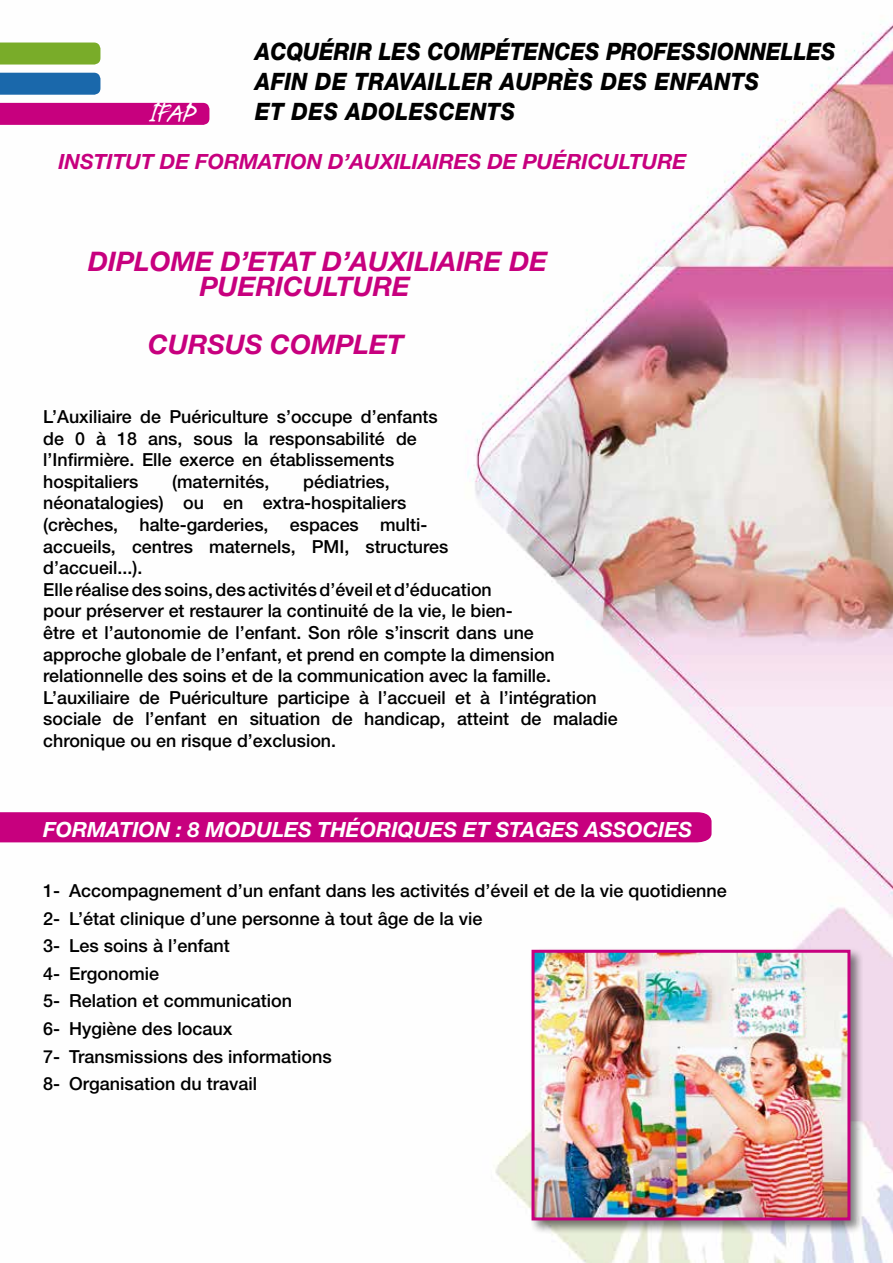
<style>
.page{position:relative;width:893px;height:1263px;background:#fff}
.page>*{position:absolute;margin:0;border:0;box-sizing:border-box;transform-origin:0 0}
.t1{font:36px "James Fajardo";color:#fff}
.t2{font:italic 700 27px/25.5px "Helvetica Neue LT Std";color:#c7007e}
.t3{font:italic 800 24px/30px "Helvetica Neue LT Std";color:#000;scale:.9 1}
.t4{font:italic 700 21px "Helvetica Neue LT Std";color:#c7007e}
.t5{font:italic 700 21px "Helvetica Neue LT Std";color:#fff}
.t6{font:500 18px/21.6px "Helvetica Neue LT Std";color:#000}
</style>
<div class="page">
<img style="left:0;top:23px;width:893px;height:1240px">
<div style="left:0;top:103px;width:209px;height:22px;background:#c7007e"></div>
<div style="left:0;top:73px;width:100px;height:22px;background:#1a68ab"></div>
<div style="left:0;top:43px;width:100px;height:22px;background:#79ac29"></div>
<div style="left:0;top:812px;width:711px;height:30px;background:#c7007e"></div>
<div style="left:529px;top:947px;width:336px;height:288px;background:#000;opacity:.5"></div>
<img style="left:535px;top:954px;width:311px;height:262px">
<div style="left:531px;top:950px;width:319px;height:270px;border:3px solid #c7007e"></div>
<h3 class="t3" style="left:255px;top:36px;width:646px">ACQUÉRIR LES COMPÉTENCES PROFESSIONNELLES<br>AFIN DE TRAVAILLER AUPRÈS DES ENFANTS<br>ET DES ADOLESCENTS</h3>
<h1 class="t1" style="left:150px;top:96px;width:47px">IFAP</h1>
<p class="t4" style="left:58px;top:148px;width:630px">INSTITUT DE FORMATION D’AUXILIAIRES DE PUÉRICULTURE</p>
<h2 class="t2" style="left:200px;top:248px;width:349px;text-indent:-112px">DIPLOME D’ETAT D’AUXILIAIRE DE<br>PUERICULTURE</h2>
<h2 class="t2" style="left:148px;top:331px;width:257px">CURSUS COMPLET</h2>
<p class="t6" style="left:43px;top:406px;width:396px">L’Auxiliaire de Puériculture s’occupe d’enfants de 0 à 18 ans, sous la responsabilité de l’Infirmière. Elle exerce en établissements hospitaliers</p>
<p class="t6" style="left:43px;top:470px;width:576px;text-indent:260px">pédiatries,<br>néonatalogies) ou en extra-hospitaliers<br>(crèches, halte-garderies, espaces multi-<br>accueils, centres maternels, PMI, structures<br>d’accueil...).<br>Elle réalise des soins, des activités d’éveil et d’éducation<br>pour préserver et restaurer la continuité de la vie, le bien-<br>être et l’autonomie de l’enfant. Son rôle s’inscrit dans une<br>approche globale de l’enfant, et prend en compte la dimension relationnelle des soins et de la communication avec la famille.<br>L’auxiliaire de Puériculture participe à l’accueil et à l’intégration sociale de l’enfant en situation de handicap, atteint de maladie chronique ou en risque d’exclusion.</p>
<p class="t6" style="left:172px;top:470px;width:99px">(maternités,</p>
<p class="t5" style="left:43px;top:816px;width:650px">FORMATION : 8 MODULES THÉORIQUES ET STAGES ASSOCIES</p>
<p class="t6" style="left:43px;top:877px;width:685px;line-height:27.6px">1- Accompagnement d’un enfant dans les activités d’éveil et de la vie quotidienne 2- L’état clinique d’une personne à tout âge de la vie<br>3- Les soins à l’enfant<br>4- Ergonomie<br>5- Relation et communication<br>6- Hygiène des locaux<br>7- Transmissions des informations<br>8- Organisation du travail</p>
</div>
